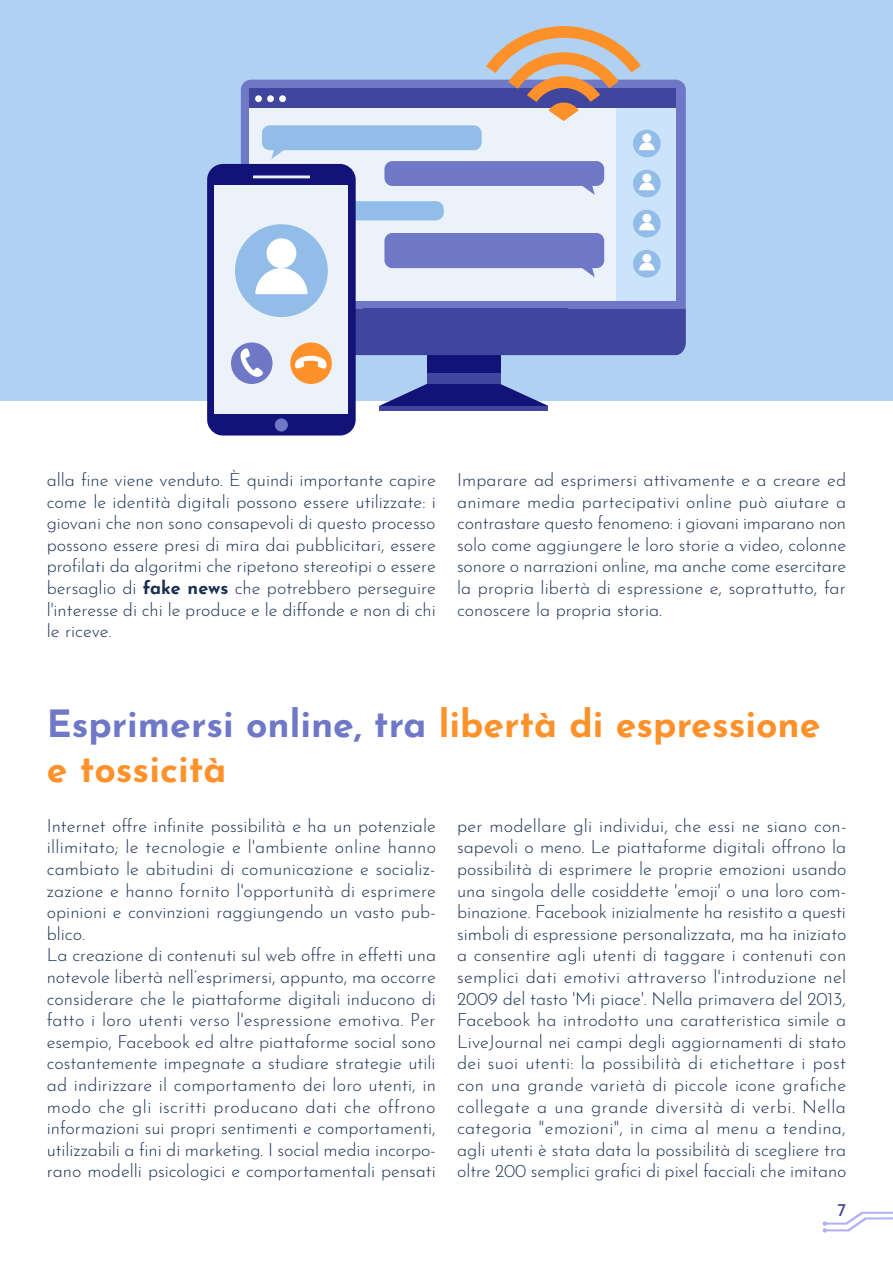
<style>
.page{position:relative;width:893px;height:1263px;background:#fff}
.page>*{position:absolute;margin:0;border:0;box-sizing:border-box;transform-origin:0 0}
.t1{font:700 37.5px/45px "Josefin Sans";color:#ff912b}
.t2{font:300 18px/21.6px "Josefin Sans";color:#1a3052;text-align:justify}
.t3{font:18px "Josefin Sans";color:#40459e}
.s1{font-weight:700}
.s2{color:#6e78c7}
</style>
<div class="page">
<div style="left:0;top:0;width:893px;height:400px;background:#b0d1f2"></div>
<svg style="left:823px;top:1212px;width:70px;height:20px"></svg>
<svg style="left:241px;top:80px;width:445px;height:62px;background:#6b75c4"></svg>
<div style="left:249px;top:89px;width:427px;height:19px;background:#40459e"></div>
<div style="left:249px;top:108px;width:427px;height:193px;background:#ebf2fa"></div>
<div style="left:255px;top:95px;width:7px;height:7px;background:#fff;border-radius:50%"></div>
<svg style="left:486px;top:26px;width:155px;height:95px"></svg>
<div style="left:267px;top:95px;width:7px;height:7px;background:#fff;border-radius:50%"></div>
<div style="left:279px;top:95px;width:7px;height:7px;background:#fff;border-radius:50%"></div>
<div style="left:617px;top:108px;width:59px;height:193px;background:#cce3fc"></div>
<div style="left:633px;top:130px;width:28px;height:27px;background:#91bde8;border-radius:50%"></div>
<div style="left:642px;top:133px;width:9px;height:9px;background:#fff;border-radius:50%"></div>
<div style="left:262px;top:125px;width:220px;height:25px;background:#91bde8;border-radius:8px"></div>
<svg style="left:207px;top:142px;width:479px;height:293px"></svg>
<p class="t2" style="left:47px;top:467px;width:391px">alla fine viene venduto. È quindi importante capire come le identità digitali possono essere utilizzate: i giovani che non sono consapevoli di questo processo possono essere presi di mira dai pubblicitari, essere profilati da algoritmi che ripetono stereotipi o essere bersaglio di <span class="s1">fake news</span> che potrebbero perseguire l'interesse di chi le produce e le diffonde e non di chi le riceve.</p>
<p class="t2" style="left:457px;top:467px;width:391px">Imparare ad esprimersi attivamente e a creare ed animare media partecipativi online può aiutare a contrastare questo fenomeno: i giovani imparano non solo come aggiungere le loro storie a video, colonne sonore o narrazioni online, ma anche come esercitare la propria libertà di espressione e, soprattutto, far conoscere la propria storia.</p>
<h1 class="t1" style="left:47px;top:695px;width:775px"><span class="s2">Esprimersi online, tra</span> libertà di espressione e tossicità</h1>
<p class="t2" style="left:47px;top:813px;width:391px;text-align:left">Internet offre infinite possibilità e ha un potenziale illimitato; le tecnologie e l'ambiente online hanno cambiato le abitudini di comunicazione e socializ&shy;zazione e hanno fornito l'opportunità di esprimere opinioni e convinzioni raggiungendo un vasto pub&shy;blico.<br>La creazione di contenuti sul web offre in effetti una notevole libertà nell’esprimersi, appunto, ma occorre considerare che le piattaforme digitali inducono di fatto i loro utenti verso l'espressione emotiva. Per esempio, Facebook ed altre piattaforme social sono costantemente impegnate a studiare strategie utili ad indirizzare il comportamento dei loro utenti, in modo che gli iscritti producano dati che offrono informazioni sui propri sentimenti e comportamenti, utilizzabili a fini di marketing. I social media incorpo&shy;rano modelli psicologici e comportamentali pensati</p>
<p class="t2" style="left:457px;top:813px;width:391px">per modellare gli individui, che essi ne siano con&shy;sapevoli o meno. Le piattaforme digitali offrono la possibilità di esprimere le proprie emozioni usando una singola delle cosiddette 'emoji' o una loro com&shy;binazione. Facebook inizialmente ha resistito a questi simboli di espressione personalizzata, ma ha iniziato a consentire agli utenti di taggare i contenuti con semplici dati emotivi attraverso l'introduzione nel 2009 del tasto 'Mi piace'. Nella primavera del 2013, Facebook ha introdotto una caratteristica simile a LiveJournal nei campi degli aggiornamenti di stato dei suoi utenti: la possibilità di etichettare i post con una grande varietà di piccole icone grafiche collegate a una grande diversità di verbi. Nella categoria "emozioni", in cima al menu a tendina, agli utenti è stata data la possibilità di scegliere tra oltre 200 semplici grafici di pixel facciali che imitano</p>
<p class="t3" style="left:837px;top:1194px;width:10px">7</p>
</div>
